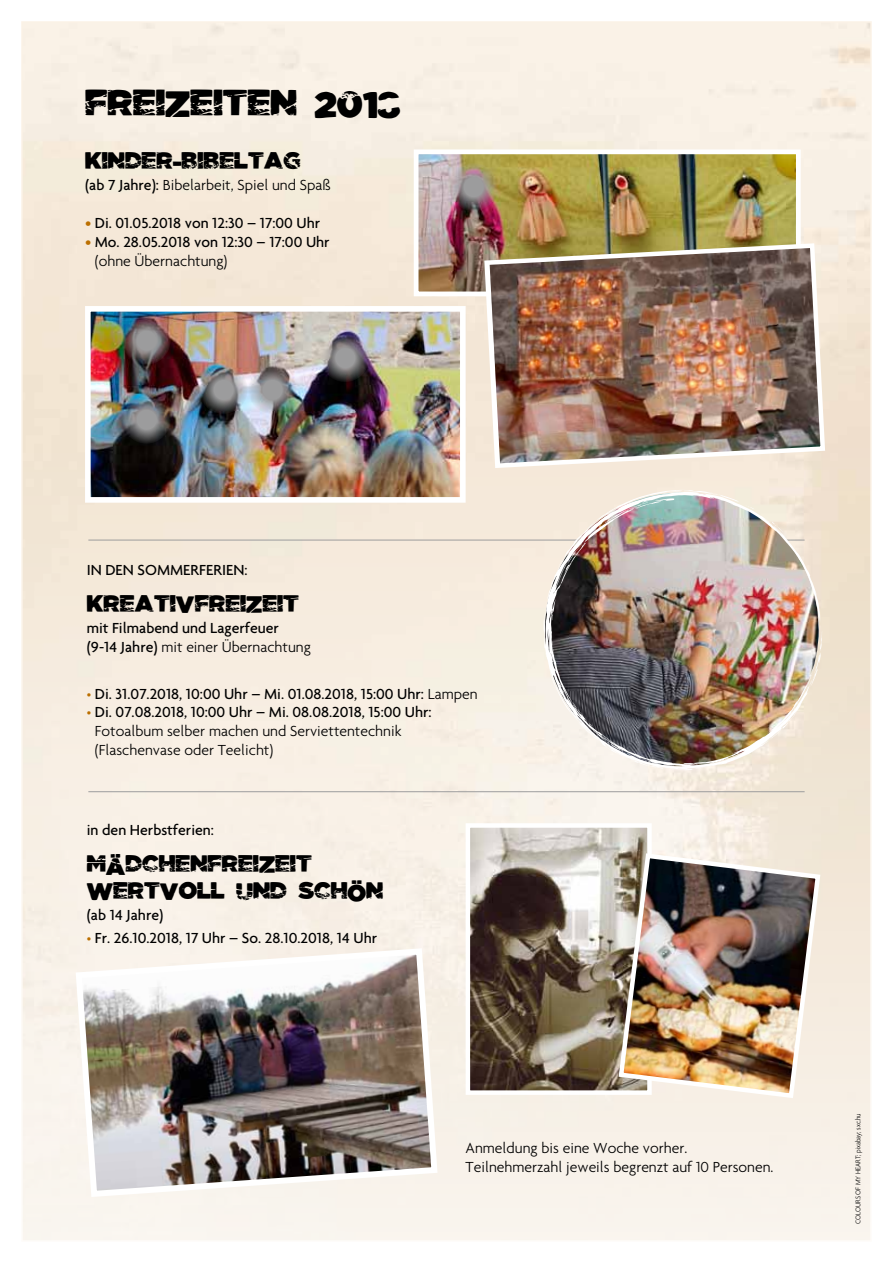
<style>
.page{position:relative;width:893px;height:1263px;background:#fff}
.page>*{position:absolute;margin:0;border:0;box-sizing:border-box;transform-origin:0 0}
.t1{font:42px "Tomb Raider";color:#000}
.t2{font:27px/27px "Tomb Raider";color:#000}
.t3{font:500 15.75px/18.9px "Agenda";color:#000}
.t4{font:300 15.75px/18.9px "Agenda";color:#000}
.t5{font:300 7.5px "Agenda";color:#000;scale:.9 1}
.s1{font-weight:500}
.s2{color:#bb6f00}
.s3{font-weight:300}
.s4{font-family:"Myriad Pro";font-weight:400;color:#bb6f00}
</style>
<div class="page">
<img style="left:420px;top:155px;width:375px;height:135px">
<div style="left:414px;top:149px;width:387px;height:147px;border:5px solid #fff"></div>
<img style="left:482px;top:241px;width:345px;height:229px">
<hr style="left:88px;top:540px;width:717px;height:1px;background:#9c9c9d">
<hr style="left:88px;top:791px;width:717px;height:1px;background:#9c9c9d">
<img style="left:72px;top:945px;width:369px;height:255px">
<img style="left:471px;top:828px;width:176px;height:262px">
<div style="left:466px;top:823px;width:186px;height:272px;border:4px solid #fff"></div>
<img style="left:616px;top:851px;width:207px;height:250px">
<img style="left:92px;top:313px;width:367px;height:183px">
<div style="left:85px;top:306px;width:381px;height:197px;border:6px solid #fff"></div>
<img style="left:543px;top:492px;width:277px;height:278px">
<svg style="left:800px;top:630px;width:22px;height:72px;background:#d3c8bb"></svg>
<svg style="left:725px;top:753px;width:15px;height:4px"></svg>
<svg style="left:694px;top:764px;width:19px;height:6px"></svg>
<svg style="left:664px;top:763px;width:20px;height:7px"></svg>
<svg style="left:604px;top:740px;width:26px;height:15px"></svg>
<svg style="left:640px;top:756px;width:9px;height:9px"></svg>
<svg style="left:553px;top:676px;width:7px;height:7px"></svg>
<svg style="left:563px;top:691px;width:30px;height:43px"></svg>
<svg style="left:544px;top:636px;width:2px;height:9px"></svg>
<img style="left:561px;top:490px;width:199px;height:94px">
<svg style="left:766px;top:517px;width:34px;height:36px"></svg>
<svg style="left:817px;top:606px;width:1px;height:15px"></svg>
<img style="left:122px;top:315px;width:49px;height:50px;border-radius:50%">
<svg style="left:122px;top:395px;width:49px;height:49px;background:#656a6f"></svg>
<svg style="left:199px;top:365px;width:49px;height:49px;background:#7f8185"></svg>
<svg style="left:247px;top:365px;width:50px;height:49px;background:#95989b"></svg>
<svg style="left:320px;top:333px;width:49px;height:49px;background:#77737a"></svg>
<svg style="left:449px;top:162px;width:49px;height:49px;background:#9b897f"></svg>
<h1 class="t1" style="left:85px;top:85px;width:317px">FREIZEITEN 2018</h1>
<h2 class="t2" style="left:85px;top:149px;width:217px">KINDER-BIBELTAG</h2>
<p class="t4" style="left:85px;top:175px;width:247px"><span class="s1">(ab 7 Jahre):</span> Bibelarbeit, Spiel und Spaß</p>
<p class="t3" style="left:85px;top:213px;width:237px"><span class="s2">•</span> Di. 01.05.2018 von 12:30 – 17:00 Uhr</p>
<p class="t3" style="left:95px;top:232px;width:236px;text-indent:-10px"><span class="s2">•</span> Mo. 28.05.2018 von 12:30 – 17:00 Uhr <span class="s3">(ohne Übernachtung)</span></p>
<p class="t3" style="left:87px;top:560px;width:162px">i n den Sommerferi en:</p>
<h2 class="t2" style="left:87px;top:593px;width:214px">KREATIVFREIZEIT</h2>
<p class="t3" style="left:87px;top:618px;width:226px">mit Filmabend und Lagerfeuer (9-14 Jahre) <span class="s3">mit einer Übernachtung</span></p>
<p class="t3" style="left:87px;top:684px;width:392px"><span class="s4">•</span> Di. 31.07.2018, 10:00 Uhr – Mi. 01.08.2018, 15:00 Uhr: <span class="s3">Lampen</span></p>
<p class="t4" style="left:95px;top:703px;width:338px;text-indent:-8px"><span class="s4">•</span> <span class="s1">Di. 07.08.2018, 10:00 Uhr – Mi. 08.08.2018, 15:00 Uhr:<br></span>Fotoalbum selber machen und Serviettentechnik (Flaschenvase oder Teelicht)</p>
<p class="t3" style="left:87px;top:820px;width:129px">in den Herbstferien:</p>
<h2 class="t2" style="left:87px;top:853px;width:298px">MÄDCHENFREIZEIT<br>WERTVOLL UND SCHÖN</h2>
<p class="t3" style="left:87px;top:905px;width:78px">(ab 14 Jahre)</p>
<p class="t3" style="left:87px;top:928px;width:292px"><span class="s4">•</span> Fr. 26.10.2018, 17 Uhr – So. 28.10.2018, 14 Uhr</p>
<p class="t4" style="left:466px;top:1138px;width:309px">Anmeldung bis eine Woche vorher.<br>Teilnehmerzahl jeweils begrenzt auf 10 Personen.</p>
<p class="t5" style="left:854px;top:1224px;width:125px;rotate:-90deg">COLOURS OF MY HEART; pixabay; sxc.hu</p>
</div>
